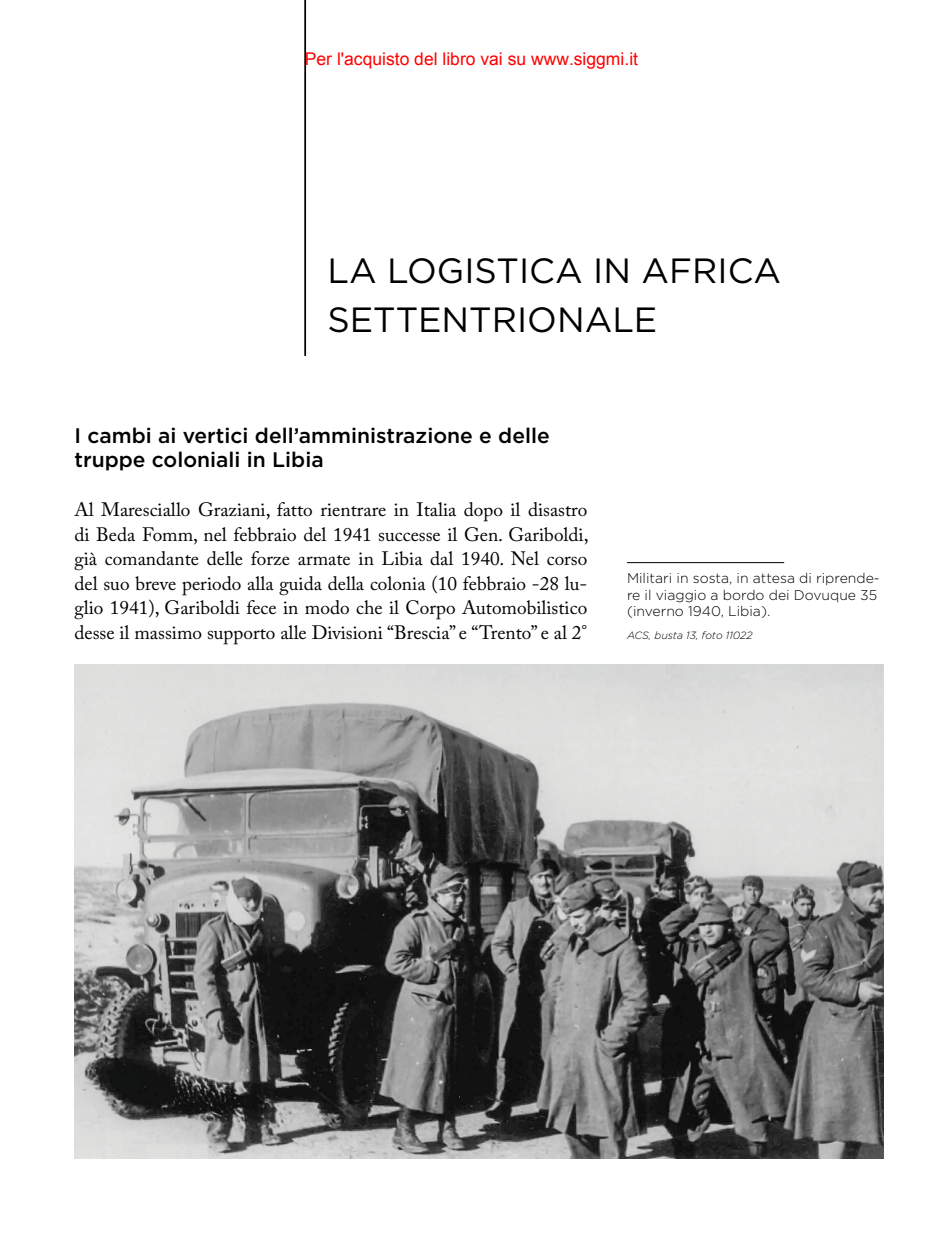
<style>
.page{position:relative;width:943px;height:1241px;background:#fff}
.page>*{position:absolute;margin:0;border:0;box-sizing:border-box;transform-origin:0 0}
.t1{font:35px/49px "Gotham";color:#000}
.t2{font:500 21px/24.5px "Gotham";color:#000}
.t3{font:19.25px/24.5px "Adobe Caslon Pro";color:#000;text-align:justify}
.t4{font:17.5px "Arial";color:#f00}
.t5{font:300 14px/16.8px "Gotham";color:#000}
.t6{font:italic 300 10.5px "Gotham";color:#000}
</style>
<div class="page">
<hr style="left:304px;top:0;width:2px;height:356px;background:#000">
<hr style="left:627px;top:562px;width:157px;height:1px;background:#000">
<img style="left:74px;top:664px;width:809px;height:494px">
<p class="t4" style="left:305px;top:48px;width:335px">Per l'acquisto del libro vai su www.siggmi.it</p>
<h1 class="t1" style="left:327px;top:245px;width:455px">LA LOGISTICA IN AFRICA<br>SETTENTRIONALE</h1>
<p class="t2" style="left:74px;top:422px;width:477px">I cambi ai vertici dell’amministrazione e delle truppe coloniali in Libia</p>
<p class="t3" style="left:74px;top:497px;width:515px">Al Maresciallo Graziani, fatto rientrare in Italia dopo il disastro di Beda Fomm, nel febbraio del 1941 successe il Gen. Gariboldi, già comandante delle forze armate in Libia dal 1940. Nel corso del suo breve periodo alla guida della colonia (10 febbraio -28 lu&shy;glio 1941), Gariboldi fece in modo che il Corpo Automobilistico desse il massimo supporto alle Divisioni “Brescia” e “Trento” e al 2°</p>
<p class="t5" style="left:627px;top:569px;width:254px">Militari in sosta, in attesa di riprende&shy;re il viaggio a bordo dei Dovuque 35 (inverno 1940, Libia).</p>
<p class="t6" style="left:627px;top:628px;width:127px">ACS, busta 13, foto 11022</p>
</div>
